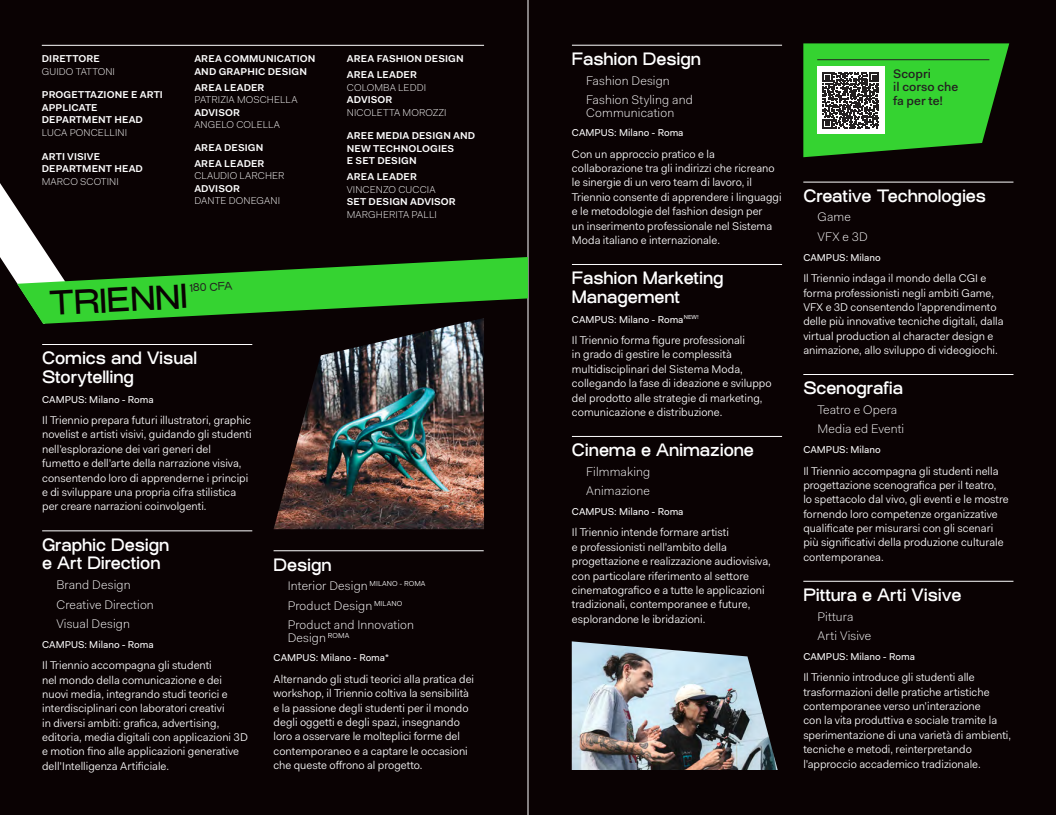
<style>
.page{position:relative;width:1056px;height:815px;background:#fff}
.page>*{position:absolute;margin:0;border:0;box-sizing:border-box;transform-origin:0 0}
.t1{font:500 33.75px "Osmose";color:#0a0203}
.t2{font:500 17.5px/18.8px "Osmose";letter-spacing:-.005em;color:#fff}
.t3{font:300 12.5px/19.6px "Fakt";letter-spacing:.01em;color:#fff}
.t4{font:500 12.5px/13.8px "Fakt";color:#231f20}
.t5{font:11.25px/14.4px "Fakt Blond";color:#fff}
.t6{font:10.88px "Osmose";color:#231f20}
.t7{font:600 10px/12.5px "Fakt";letter-spacing:.01em;color:#fff}
.t8{font:10px "Fakt";color:#fff}
.t9{font:300 10px "Fakt";letter-spacing:.01em;color:#fff}
</style>
<div class="page">
<div style="left:510px;top:0;width:546px;height:815px;background:#0a0203"></div>
<div style="left:0;top:0;width:528px;height:815px;background:#0a0203"></div>
<hr style="left:42px;top:344px;width:210px;height:1px;background:#fff">
<hr style="left:42px;top:531px;width:210px;height:1px;background:#fff">
<hr style="left:274px;top:550px;width:210px;height:1px;background:#fff">
<hr style="left:572px;top:45px;width:210px;height:1px;background:#fff">
<hr style="left:572px;top:264px;width:210px;height:1px;background:#fff">
<hr style="left:572px;top:436px;width:210px;height:1px;background:#fff">
<hr style="left:803px;top:182px;width:210px;height:1px;background:#fff">
<hr style="left:803px;top:374px;width:210px;height:1px;background:#fff">
<hr style="left:803px;top:581px;width:210px;height:1px;background:#fff">
<hr style="left:42px;top:45px;width:442px;height:1px;background:#fff">
<img style="left:274px;top:324px;width:210px;height:205px">
<img style="left:572px;top:641px;width:206px;height:129px">
<svg style="left:803px;top:43px;width:206px;height:114px;background:#41a93d"></svg>
<hr style="left:817px;top:59px;width:172px;height:1px;background:#231f20">
<hr style="left:528px;top:0;width:1px;height:815px;background:#fff">
<svg style="left:0;top:183px;width:528px;height:141px"></svg>
<p class="t7" style="left:42px;top:52px;width:60px">DIRETTORE</p>
<p class="t9" style="left:42px;top:64px;width:75px">GUIDO TATTONI</p>
<p class="t7" style="left:42px;top:89px;width:123px">PROGETTAZIONE E ARTI<br>APPLICATE<br>DEPARTMENT HEAD</p>
<p class="t9" style="left:42px;top:126px;width:87px">LUCA PONCELLINI</p>
<p class="t7" style="left:42px;top:150px;width:103px">ARTI VISIVE<br>DEPARTMENT HEAD</p>
<p class="t9" style="left:42px;top:174px;width:78px">MARCO SCOTINI</p>
<p class="t7" style="left:194px;top:52px;width:123px">AREA COMMUNICATION<br>AND GRAPHIC DESIGN</p>
<p class="t7" style="left:194px;top:81px;width:72px">AREA LEADER</p>
<p class="t9" style="left:194px;top:93px;width:105px">PATRIZIA MOSCHELLA</p>
<p class="t7" style="left:194px;top:106px;width:47px">ADVISOR</p>
<p class="t9" style="left:194px;top:118px;width:87px">ANGELO COLELLA</p>
<p class="t7" style="left:194px;top:139px;width:72px;line-height:16px">AREA DESIGN<br>AREA LEADER</p>
<p class="t9" style="left:194px;top:169px;width:92px">CLAUDIO LARCHER</p>
<p class="t7" style="left:194px;top:182px;width:47px">ADVISOR</p>
<p class="t9" style="left:194px;top:194px;width:87px">DANTE DONEGANI</p>
<h1 class="t1" style="left:48px;top:284px;width:140px;rotate:-3deg">TRIENNI</h1>
<p class="t6" style="left:189px;top:282px;width:44px;rotate:-3deg">180 CFA</p>
<p class="t7" style="left:347px;top:51px;width:118px;line-height:16px">AREA FASHION DESIGN<br>AREA LEADER</p>
<p class="t9" style="left:347px;top:80px;width:81px">COLOMBA LEDDI</p>
<p class="t7" style="left:347px;top:93px;width:47px">ADVISOR</p>
<p class="t9" style="left:347px;top:105px;width:101px">NICOLETTA MOROZZI</p>
<p class="t7" style="left:347px;top:130px;width:130px">AREE MEDIA DESIGN AND<br>NEW TECHNOLOGIES<br>E SET DESIGN</p>
<p class="t7" style="left:347px;top:171px;width:72px">AREA LEADER</p>
<p class="t9" style="left:347px;top:183px;width:90px">VINCENZO CUCCIA</p>
<p class="t7" style="left:347px;top:196px;width:111px">SET DESIGN ADVISOR</p>
<p class="t9" style="left:347px;top:208px;width:92px">MARGHERITA PALLI</p>
<h2 class="t2" style="left:42px;top:351px;width:156px">Comics and Visual<br>Storytelling</h2>
<p class="t8" style="left:42px;top:393px;width:113px">CAMPUS: Milano - Roma</p>
<p class="t5" style="left:42px;top:413px;width:211px">Il Triennio prepara futuri illustratori, graphic novelist e artisti visivi, guidando gli studenti nell’esplorazione dei vari generi del fumetto e dell’arte della narrazione visiva, consentendo loro di apprenderne i principi e di sviluppare una propria cifra stilistica per creare narrazioni coinvolgenti.</p>
<h2 class="t2" style="left:42px;top:538px;width:129px">Graphic Design e Art Direction</h2>
<p class="t3" style="left:56px;top:575px;width:99px">Brand Design<br>Creative Direction<br>Visual Design</p>
<p class="t8" style="left:42px;top:638px;width:113px">CAMPUS: Milano - Roma</p>
<p class="t5" style="left:42px;top:658px;width:207px">Il Triennio accompagna gli studenti<br>nel mondo della comunicazione e dei nuovi media, integrando studi teorici e interdisciplinari con laboratori creativi<br>in diversi ambiti: grafica, advertising, editoria, media digitali con applicazioni 3D e motion fino alle applicazioni generative dell’Intelligenza Artificiale.</p>
<h2 class="t2" style="left:274px;top:557px;width:60px">Design</h2>
<p class="t3" style="left:288px;top:576px;width:139px">Interior Design <sup>MILANO</sup> <sup>-</sup> <sup>ROMA<br></sup>Product Design <sup>MILANO<br></sup>Product and Innovation</p>
<p class="t3" style="left:288px;top:628px;width:63px">Design <sup>ROMA</sup></p>
<p class="t8" style="left:274px;top:651px;width:117px">CAMPUS: Milano - Roma*</p>
<p class="t5" style="left:274px;top:672px;width:202px">Alternando gli studi teorici alla pratica dei workshop, il Triennio coltiva la sensibilità e la passione degli studenti per il mondo degli oggetti e degli spazi, insegnando loro a osservare le molteplici forme del contemporaneo e a captare le occasioni che queste offrono al progetto.</p>
<h2 class="t2" style="left:572px;top:52px;width:131px">Fashion Design</h2>
<p class="t3" style="left:586px;top:70px;width:108px">Fashion Design<br>Fashion Styling and</p>
<p class="t3" style="left:586px;top:102px;width:90px">Communication</p>
<p class="t8" style="left:572px;top:126px;width:113px">CAMPUS: Milano - Roma</p>
<p class="t5" style="left:572px;top:147px;width:211px">Con un approccio pratico e la collaborazione tra gli indirizzi che ricreano le sinergie di un vero team di lavoro, il Triennio consente di apprendere i linguaggi e le metodologie del fashion design per<br>un inserimento professionale nel Sistema Moda italiano e internazionale.</p>
<h2 class="t2" style="left:572px;top:271px;width:153px">Fashion Marketing<br>Management</h2>
<p class="t8" style="left:572px;top:312px;width:128px">CAMPUS: Milano - Roma<sup>NEW!</sup></p>
<p class="t5" style="left:572px;top:333px;width:201px">Il Triennio forma figure professionali<br>in grado di gestire le complessità multidisciplinari del Sistema Moda, collegando la fase di ideazione e sviluppo del prodotto alle strategie di marketing, comunicazione e distribuzione.</p>
<h2 class="t2" style="left:572px;top:443px;width:184px">Cinema e Animazione</h2>
<p class="t3" style="left:586px;top:462px;width:66px">Filmmaking<br>Animazione</p>
<p class="t8" style="left:572px;top:505px;width:113px">CAMPUS: Milano - Roma</p>
<p class="t5" style="left:572px;top:525px;width:200px">Il Triennio intende formare artisti<br>e professionisti nell’ambito della progettazione e realizzazione audiovisiva, con particolare riferimento al settore cinematografico e a tutte le applicazioni tradizionali, contemporanee e future, esplorandone le ibridazioni.</p>
<p class="t4" style="left:893px;top:66px;width:66px">Scopri<br>il corso che fa per te!</p>
<h2 class="t2" style="left:803px;top:189px;width:184px">Creative Technologies</h2>
<p class="t3" style="left:817px;top:207px;width:52px">Game<br>VFX e 3D</p>
<p class="t8" style="left:803px;top:251px;width:79px">CAMPUS: Milano</p>
<p class="t5" style="left:803px;top:271px;width:202px">Il Triennio indaga il mondo della CGI e forma professionisti negli ambiti Game, VFX e 3D consentendo l’apprendimento delle più innovative tecniche digitali, dalla virtual production al character design e animazione, allo sviluppo di videogiochi.</p>
<h2 class="t2" style="left:803px;top:381px;width:101px">Scenografia</h2>
<p class="t3" style="left:817px;top:400px;width:88px">Teatro e Opera<br>Media ed Eventi</p>
<p class="t8" style="left:803px;top:443px;width:79px">CAMPUS: Milano</p>
<p class="t5" style="left:803px;top:463px;width:207px">Il Triennio accompagna gli studenti nella progettazione scenografica per il teatro,<br>lo spettacolo dal vivo, gli eventi e le mostre fornendo loro competenze organizzative qualificate per misurarsi con gli scenari più significativi della produzione culturale contemporanea.</p>
<h2 class="t2" style="left:803px;top:588px;width:160px">Pittura e Arti Visive</h2>
<p class="t3" style="left:817px;top:606px;width:55px">Pittura<br>Arti Visive</p>
<p class="t8" style="left:803px;top:650px;width:113px">CAMPUS: Milano - Roma</p>
<p class="t5" style="left:803px;top:670px;width:209px">Il Triennio introduce gli studenti alle trasformazioni delle pratiche artistiche contemporanee verso un’interazione<br>con la vita produttiva e sociale tramite la sperimentazione di una varietà di ambienti, tecniche e metodi, reinterpretando l’approccio accademico tradizionale.</p>
</div>
